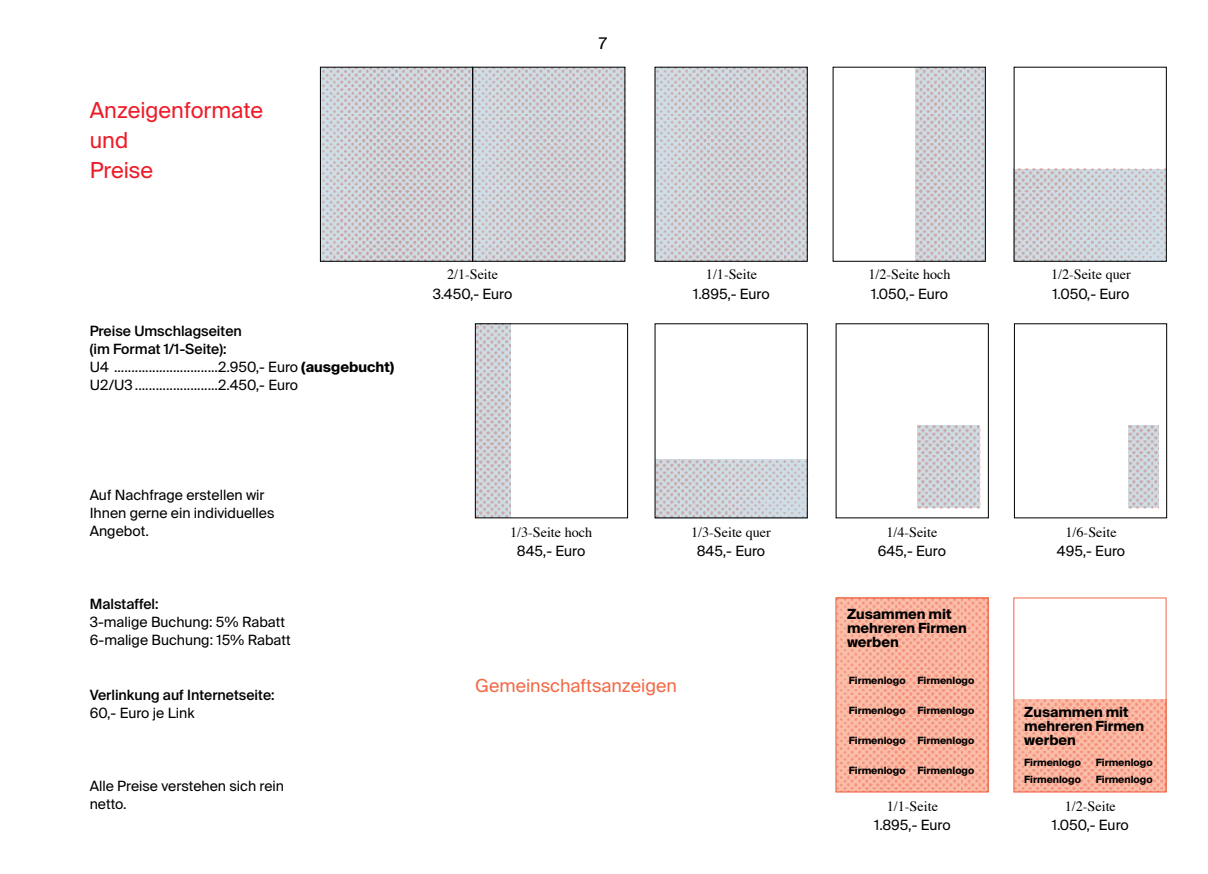
<style>
.page{position:relative;width:1208px;height:874px;background:#fff}
.page>*{position:absolute;margin:0;border:0;box-sizing:border-box;transform-origin:0 0}
.t1{font:22px/30px "Suisse Intl";color:#ed1c28}
.t2{font:18px "Suisse Intl";color:#f26a47}
.t3{font:16px "Suisse Intl";color:#000}
.t4{font:14.2px/18.2px "Suisse Intl";color:#000}
.t5{font:14.2px "Times";color:#000}
.t6{font:500 14.2px "Suisse Intl";color:#000}
.t7{font:700 14px/14px "Suisse Intl";color:#000}
.t8{font:700 10px "Suisse Intl";color:#000}
.s1{font-weight:500}
.s2{font-weight:700}
</style>
<div class="page">
<div style="left:475px;top:323px;width:153px;height:195px;border:1px solid #000"></div>
<div style="left:1014px;top:323px;width:153px;height:195px;border:1px solid #000"></div>
<img style="left:654px;top:68px;width:153px;height:194px">
<img style="left:915px;top:68px;width:70px;height:194px">
<img style="left:475px;top:323px;width:35px;height:194px">
<img style="left:655px;top:459px;width:153px;height:58px">
<img style="left:917px;top:425px;width:63px;height:83px">
<img style="left:1128px;top:425px;width:30px;height:83px">
<img style="left:1013px;top:169px;width:153px;height:93px">
<img style="left:320px;top:68px;width:305px;height:194px">
<div style="left:1013px;top:597px;width:153px;height:195px;border:1px solid #f26a47"></div>
<svg style="left:836px;top:597px;width:152px;height:194px;background:#f8b09a"></svg>
<svg style="left:1014px;top:699px;width:152px;height:92px;background:#f8b09b"></svg>
<h1 class="t1" style="left:90px;top:95px;width:175px">Anzeigenformate und<br>Preise</h1>
<p class="t4" style="left:90px;top:321px;width:306px"><span class="s1">Preise Umschlagseiten<br>(im Format 1/1-Seite):<br></span>U4 ..............................2.950,- Euro <span class="s2">(ausgebucht)<br></span>U2/U3........................2.450,- Euro</p>
<p class="t4" style="left:90px;top:485px;width:186px">Auf Nachfrage erstellen wir<br>Ihnen gerne ein individuelles<br>Angebot.</p>
<p class="t6" style="left:90px;top:595px;width:70px">Malstaffel:</p>
<p class="t4" style="left:90px;top:613px;width:202px">3-malige Buchung: 5% Rabatt<br>6-malige Buchung: 15% Rabatt</p>
<p class="t6" style="left:90px;top:686px;width:186px">Verlinkung auf Internetseite:</p>
<p class="t4" style="left:90px;top:704px;width:106px">60,- Euro je Link</p>
<p class="t4" style="left:90px;top:776px;width:196px">Alle Preise verstehen sich rein netto.</p>
<p class="t3" style="left:599px;top:34px;width:10px">7</p>
<p class="t5" style="left:447px;top:261px;width:53px">2/1-Seite</p>
<p class="t4" style="left:433px;top:285px;width:81px">3.450,- Euro</p>
<p class="t5" style="left:706px;top:261px;width:53px">1/1-Seite</p>
<p class="t4" style="left:693px;top:285px;width:78px">1.895,- Euro</p>
<p class="t5" style="left:510px;top:518px;width:84px">1/3-Seite hoch</p>
<p class="t4" style="left:517px;top:542px;width:70px">845,- Euro</p>
<p class="t5" style="left:691px;top:518px;width:81px">1/3-Seite quer</p>
<p class="t4" style="left:697px;top:542px;width:70px">845,- Euro</p>
<p class="t2" style="left:475px;top:674px;width:203px">Gemeinschaftsanzeigen</p>
<p class="t5" style="left:868px;top:261px;width:84px">1/2-Seite hoch</p>
<p class="t4" style="left:871px;top:285px;width:78px">1.050,- Euro</p>
<p class="t5" style="left:1051px;top:261px;width:81px">1/2-Seite quer</p>
<p class="t4" style="left:1052px;top:285px;width:78px">1.050,- Euro</p>
<p class="t5" style="left:886px;top:518px;width:53px">1/4-Seite</p>
<p class="t4" style="left:877px;top:542px;width:70px">645,- Euro</p>
<p class="t7" style="left:847px;top:606px;width:121px">Zusammen mit mehreren Firmen werben</p>
<p class="t8" style="left:849px;top:674px;width:58px">Firmenlogo</p>
<p class="t8" style="left:917px;top:674px;width:58px">Firmenlogo</p>
<p class="t8" style="left:849px;top:704px;width:58px">Firmenlogo</p>
<p class="t8" style="left:917px;top:704px;width:58px">Firmenlogo</p>
<p class="t8" style="left:849px;top:734px;width:58px">Firmenlogo</p>
<p class="t8" style="left:849px;top:764px;width:58px">Firmenlogo</p>
<p class="t8" style="left:917px;top:734px;width:58px">Firmenlogo</p>
<p class="t8" style="left:917px;top:764px;width:58px">Firmenlogo</p>
<p class="t5" style="left:887px;top:792px;width:53px">1/1-Seite</p>
<p class="t4" style="left:874px;top:815px;width:78px">1.895,- Euro</p>
<p class="t5" style="left:1065px;top:518px;width:53px">1/6-Seite</p>
<p class="t4" style="left:1057px;top:542px;width:70px">495,- Euro</p>
<p class="t7" style="left:1024px;top:705px;width:121px">Zusammen mit mehreren Firmen werben</p>
<p class="t8" style="left:1024px;top:755px;width:58px">Firmenlogo</p>
<p class="t8" style="left:1024px;top:773px;width:58px">Firmenlogo</p>
<p class="t8" style="left:1095px;top:755px;width:58px">Firmenlogo</p>
<p class="t8" style="left:1095px;top:773px;width:58px">Firmenlogo</p>
<p class="t5" style="left:1064px;top:792px;width:53px">1/2-Seite</p>
<p class="t4" style="left:1051px;top:815px;width:78px">1.050,- Euro</p>
</div>
